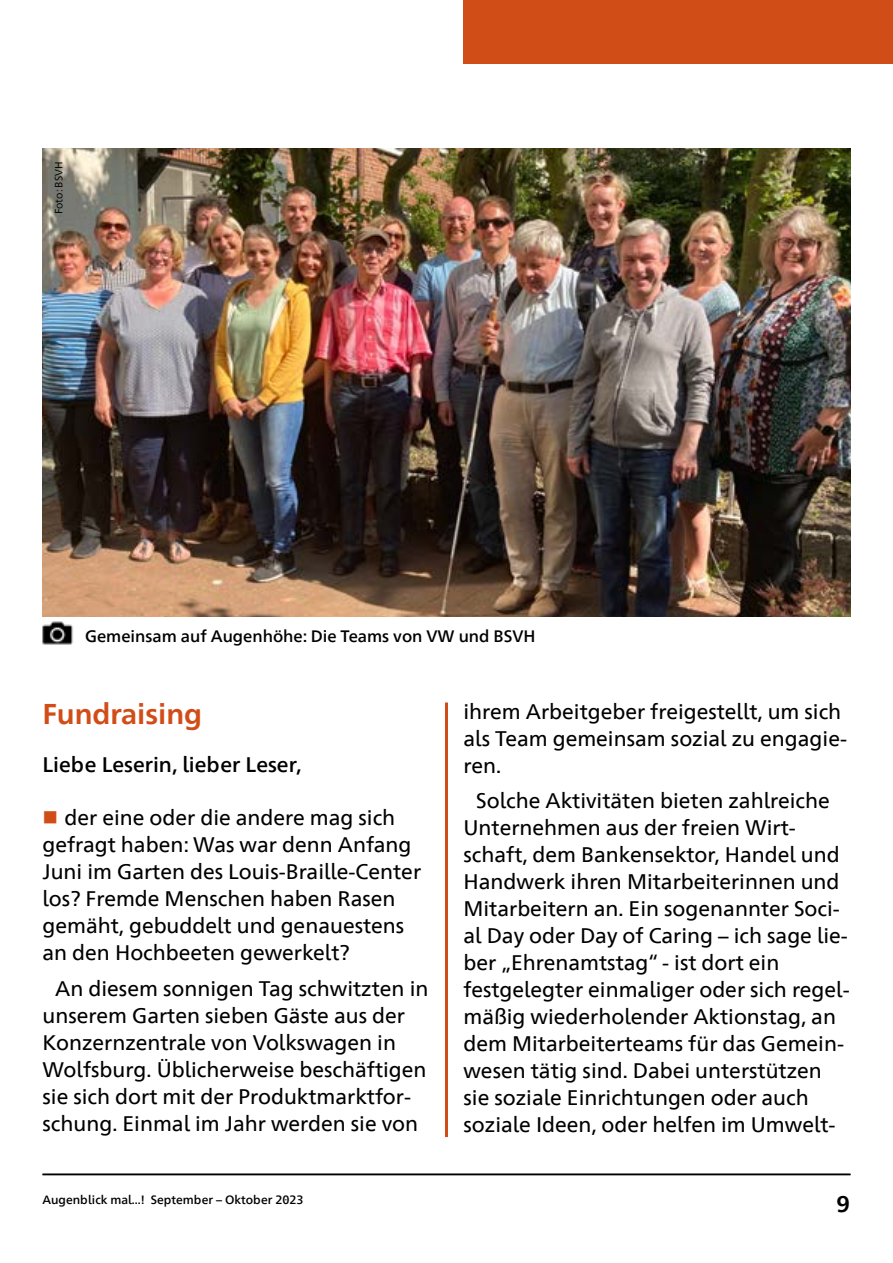
<style>
.page{position:relative;width:893px;height:1263px;background:#fff}
.page>*{position:absolute;margin:0;border:0;box-sizing:border-box;transform-origin:0 0}
.h3-Std{font:700 28.5px "Frutiger Neue 1450 Pro";color:#d14d18}
.t1{font:700 22.5px "Frutiger Neue 1450 Pro";color:#000}
.p-Einzug{font:21px/27px "Frutiger Neue 1450 Pro";color:#000}
.p-Std{font:21px/27px "Frutiger Neue 1450 Pro";color:#000}
.p-Vorspann{font:500 21px "Frutiger Neue 1450 Pro";color:#000}
.p-Bildunterschrift{font:500 16.5px "Frutiger Neue 1450 Pro";color:#000}
.t2{font:500 12px "Frutiger Neue 1450 Pro";color:#000}
.t3{font:10.5px "Frutiger Neue 1450 Pro";color:#000}
.s1{color:#d14d18}
</style>
<div class="page">
<div style="left:463px;top:0;width:430px;height:64px;background:#d14d18"></div>
<hr style="left:43px;top:1174px;width:807px;height:1px;background:#000">
<hr style="left:445px;top:702px;width:3px;height:435px;background:#d14d18">
<img style="left:43px;top:149px;width:807px;height:468px">
<img style="left:43px;top:621px;width:30px;height:24px">
<p class="t3" style="left:51px;top:214px;width:54px;rotate:-90deg">Foto: BSVH</p>
<p class="p-Bildunterschrift" style="left:85px;top:624px;width:452px">Gemeinsam auf Augenhöhe: Die Teams von VW und BSVH</p>
<h3 class="h3-Std" style="left:43px;top:694px;width:161px">Fundraising</h3>
<p class="p-Vorspann" style="left:43px;top:750px;width:260px">Liebe Leserin, lieber Leser,</p>
<p class="p-Std" style="left:43px;top:802px;width:380px"><span class="s1">■</span> der eine oder die andere mag sich gefragt haben: Was war denn Anfang Juni im Garten des Louis-Braille-Center los? Fremde Menschen haben Rasen gemäht, gebuddelt und genauestens an den Hochbeeten gewerkelt?</p>
<p class="p-Einzug" style="left:43px;top:973px;width:387px;text-indent:13px">An diesem sonnigen Tag schwitzten in unserem Garten sieben Gäste aus der Konzernzentrale von Volkswagen in Wolfsburg. Üblicherweise beschäftigen sie sich dort mit der Produktmarktfor&shy;schung. Einmal im Jahr werden sie von</p>
<p class="p-Einzug" style="left:463px;top:696px;width:385px">ihrem Arbeitgeber freigestellt, um sich als Team gemeinsam sozial zu engagie&shy;ren.</p>
<p class="p-Einzug" style="left:463px;top:785px;width:388px;text-indent:13px">Solche Aktivitäten bieten zahlreiche Unternehmen aus der freien Wirt&shy;schaft, dem Bankensektor, Handel und Handwerk ihren Mitarbeiterinnen und Mitarbeitern an. Ein sogenannter Soci&shy;al Day oder Day of Caring – ich sage lie&shy;ber „Ehrenamtstag“ - ist dort ein festgelegter einmaliger oder sich regel&shy;mäßig wiederholender Aktionstag, an dem Mitarbeiterteams für das Gemein&shy;wesen tätig sind. Dabei unterstützen sie soziale Einrichtungen oder auch soziale Ideen, oder helfen im Umwelt-</p>
<p class="t2" style="left:43px;top:1191px;width:263px">Augenblick mal...! September – Oktober 2023</p>
<p class="t1" style="left:836px;top:1188px;width:15px">9</p>
</div>
